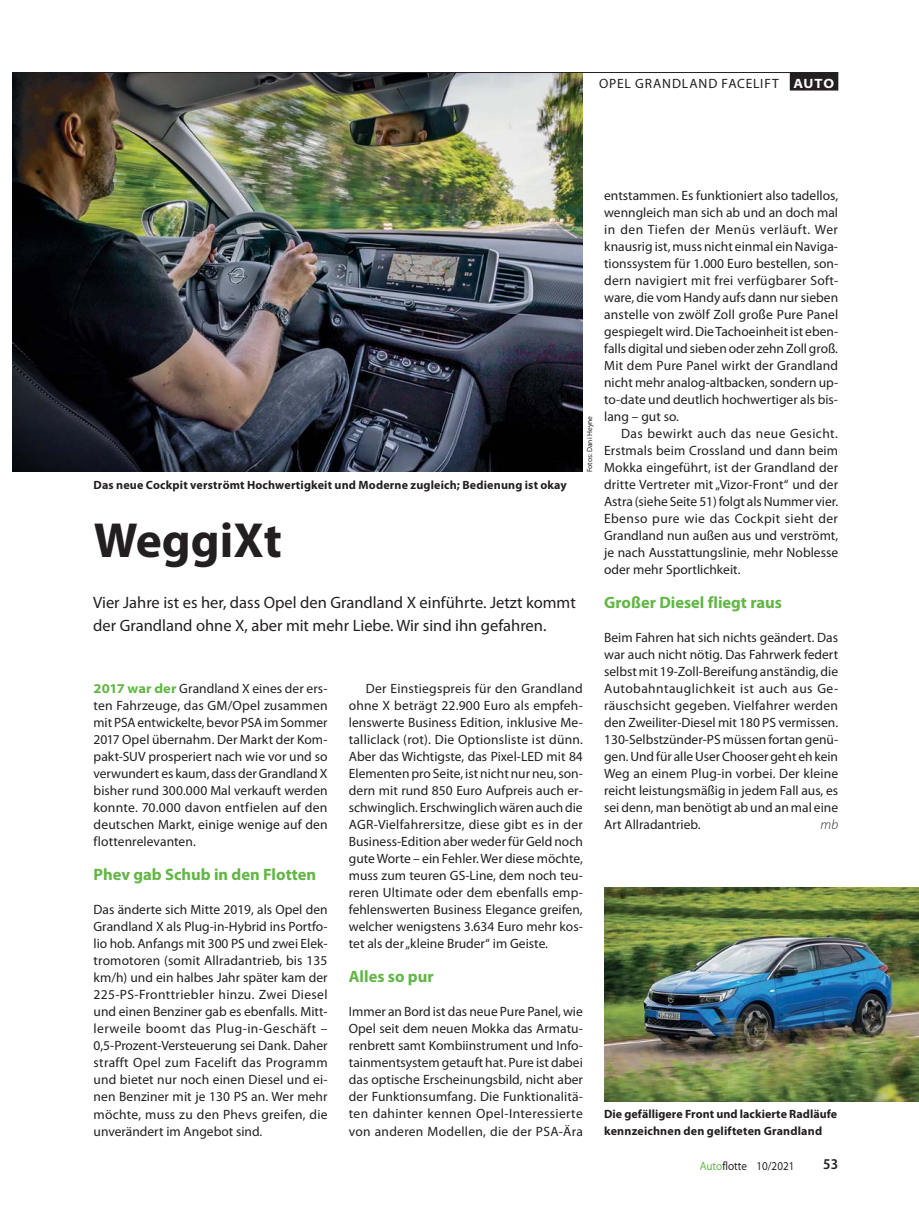
<style>
.page{position:relative;width:919px;height:1212px;background:#fff}
.page>*{position:absolute;margin:0;border:0;box-sizing:border-box;transform-origin:0 0}
.t1{font:700 49.5px "Myriad Pro";color:#231f20}
.t2{font:16.5px/22.5px "Myriad Pro";color:#231f20}
.t3{font:700 16.5px "Myriad Pro";color:#61b645}
.t4{font:600 semi-condensed 15px "Myriad Pro";color:#231f20}
.t5{font:13.5px/17px "Myriad Pro";color:#231f20;text-align:justify}
.t6{font:13.5px "Myriad Pro";letter-spacing:.06em;color:#231f20}
.t7{font:italic 300 13.5px "Myriad Pro";color:#231f20}
.t8{font:700 12px/17px "Myriad Pro";letter-spacing:.015em;color:#231f20}
.t9{font:semi-expanded 12px "Myriad Pro";color:#231f20;scale:.85 1}
.t10{font:7.5px "Myriad Pro";color:#231f20}
.s1{font-weight:700;font-stretch:semi-expanded;color:#fff}
.s2{font-weight:700;font-stretch:semi-expanded;color:#61b645}
.s3{color:#61b645}
</style>
<div class="page">
<img style="left:13px;top:72px;width:570px;height:400px">
<div style="left:789px;top:73px;width:49px;height:18px;background:#231f20"></div>
<hr style="left:94px;top:72px;width:744px;height:1px;background:#231f20">
<img style="left:604px;top:887px;width:314px;height:215px">
<p class="t6" style="left:599px;top:78px;width:237px">OPEL GRANDLAND FACELIFT <span class="s1">AUTO</span></p>
<p class="t8" style="left:94px;top:478px;width:474px">Das neue Cockpit verströmt Hochwertigkeit und Moderne zugleich; Bedienung ist okay</p>
<p class="t10" style="left:586px;top:472px;width:58px;rotate:-90deg">Fotos: Dani Heyne</p>
<h1 class="t1" style="left:94px;top:522px;width:190px">WeggiXt</h1>
<p class="t2" style="left:93px;top:593px;width:484px">Vier Jahre ist es her, dass Opel den Grandland X einführte. Jetzt kommt der Grandland ohne X, aber mit mehr Liebe. Wir sind ihn gefahren.</p>
<p class="t5" style="left:94px;top:681px;width:235px"><span class="s2">2017 war der</span> Grandland X eines der ers&shy;ten Fahrzeuge, das GM/Opel zusammen mit PSA entwickelte, bevor PSA im Sommer 2017 Opel übernahm. Der Markt der Kom&shy;pakt-SUV prosperiert nach wie vor und so verwundert es kaum, dass der Grandland X bisher rund 300.000 Mal verkauft werden konnte. 70.000 davon entfielen auf den deutschen Markt, einige wenige auf den flottenrelevanten.</p>
<p class="t3" style="left:94px;top:868px;width:224px">Phev gab Schub in den Flotten</p>
<p class="t5" style="left:94px;top:903px;width:235px">Das änderte sich Mitte 2019, als Opel den Grandland X als Plug-in-Hybrid ins Portfo&shy;lio hob. Anfangs mit 300 PS und zwei Elek&shy;tromotoren (somit Allradantrieb, bis 135 km/h) und ein halbes Jahr später kam der 225-PS-Fronttriebler hinzu. Zwei Diesel und einen Benziner gab es ebenfalls. Mitt&shy;lerweile boomt das Plug-in-Geschäft – 0,5-Prozent-Versteuerung sei Dank. Daher strafft Opel zum Facelift das Programm und bietet nur noch einen Diesel und ei&shy;nen Benziner mit je 130 PS an. Wer mehr möchte, muss zu den Phevs greifen, die unverändert im Angebot sind.</p>
<p class="t5" style="left:349px;top:681px;width:235px;text-indent:17px">Der Einstiegspreis für den Grandland ohne X beträgt 22.900 Euro als empfeh&shy;lenswerte Business Edition, inklusive Me&shy;talliclack (rot). Die Optionsliste ist dünn.<br>Aber das Wichtigste, das Pixel-LED mit 84<br>Elementen pro Seite, ist nicht nur neu, son&shy;dern mit rund 850 Euro Aufpreis auch er&shy;schwinglich. Erschwinglich wären auch die AGR-Vielfahrersitze, diese gibt es in der Business-Edition aber weder für Geld noch gute Worte – ein Fehler. Wer diese möchte, muss zum teuren GS-Line, dem noch teu&shy;reren Ultimate oder dem ebenfalls emp&shy;fehlenswerten Business Elegance greifen, welcher wenigstens 3.634 Euro mehr kos&shy;tet als der „kleine Bruder“ im Geiste.</p>
<p class="t3" style="left:349px;top:970px;width:86px">Alles so pur</p>
<p class="t5" style="left:349px;top:1005px;width:236px">Immer an Bord ist das neue Pure Panel, wie Opel seit dem neuen Mokka das Armatu&shy;renbrett samt Kombiinstrument und Info&shy;tainmentsystem getauft hat. Pure ist dabei das optische Erscheinungsbild, nicht aber der Funktionsumfang. Die Funktionalitä&shy;ten dahinter kennen Opel-Interessierte von anderen Modellen, die der PSA-Ära</p>
<p class="t5" style="left:604px;top:188px;width:235px">entstammen. Es funktioniert also tadellos, wenngleich man sich ab und an doch mal in den Tiefen der Menüs verläuft. Wer knausrig ist, muss nicht einmal ein Naviga&shy;tionssystem für 1.000 Euro bestellen, son&shy;dern navigiert mit frei verfügbarer Soft&shy;ware, die vom Handy aufs dann nur sieben anstelle von zwölf Zoll große Pure Panel gespiegelt wird. Die Tachoeinheit ist eben&shy;falls digital und sieben oder zehn Zoll groß.<br>Mit dem Pure Panel wirkt der Grandland nicht mehr analog-altbacken, sondern up&shy;to-date und deutlich hochwertiger als bis&shy;lang – gut so.</p>
<p class="t5" style="left:604px;top:426px;width:235px;text-indent:17px">Das bewirkt auch das neue Gesicht.<br>Erstmals beim Crossland und dann beim Mokka eingeführt, ist der Grandland der dritte Vertreter mit „Vizor-Front“ und der Astra (siehe Seite 51) folgt als Nummer vier.<br>Ebenso pure wie das Cockpit sieht der Grandland nun außen aus und verströmt, je nach Ausstattungslinie, mehr Noblesse oder mehr Sportlichkeit.</p>
<p class="t3" style="left:604px;top:596px;width:179px">Großer Diesel fliegt raus</p>
<p class="t5" style="left:604px;top:630px;width:235px">Beim Fahren hat sich nichts geändert. Das war auch nicht nötig. Das Fahrwerk federt selbst mit 19-Zoll-Bereifung anständig, die Autobahntauglichkeit ist auch aus Ge&shy;räuschsicht gegeben. Vielfahrer werden den Zweiliter-Diesel mit 180 PS vermissen.<br>130-Selbstzünder-PS müssen fortan genü&shy;gen. Und für alle User Chooser geht eh kein Weg an einem Plug-in vorbei. Der kleine reicht leistungsmäßig in jedem Fall aus, es sei denn, man benötigt ab und an mal eine Art Allradantrieb.</p>
<p class="t7" style="left:820px;top:817px;width:19px">mb</p>
<p class="t8" style="left:604px;top:1107px;width:235px">Die gefälligere Front und lackierte Radläufe kennzeichnen den gelifteten Grandland</p>
<p class="t9" style="left:699px;top:1158px;width:113px"><span class="s3">Auto</span>flotte 10/2021</p>
<p class="t4" style="left:823px;top:1155px;width:16px">53</p>
</div>
